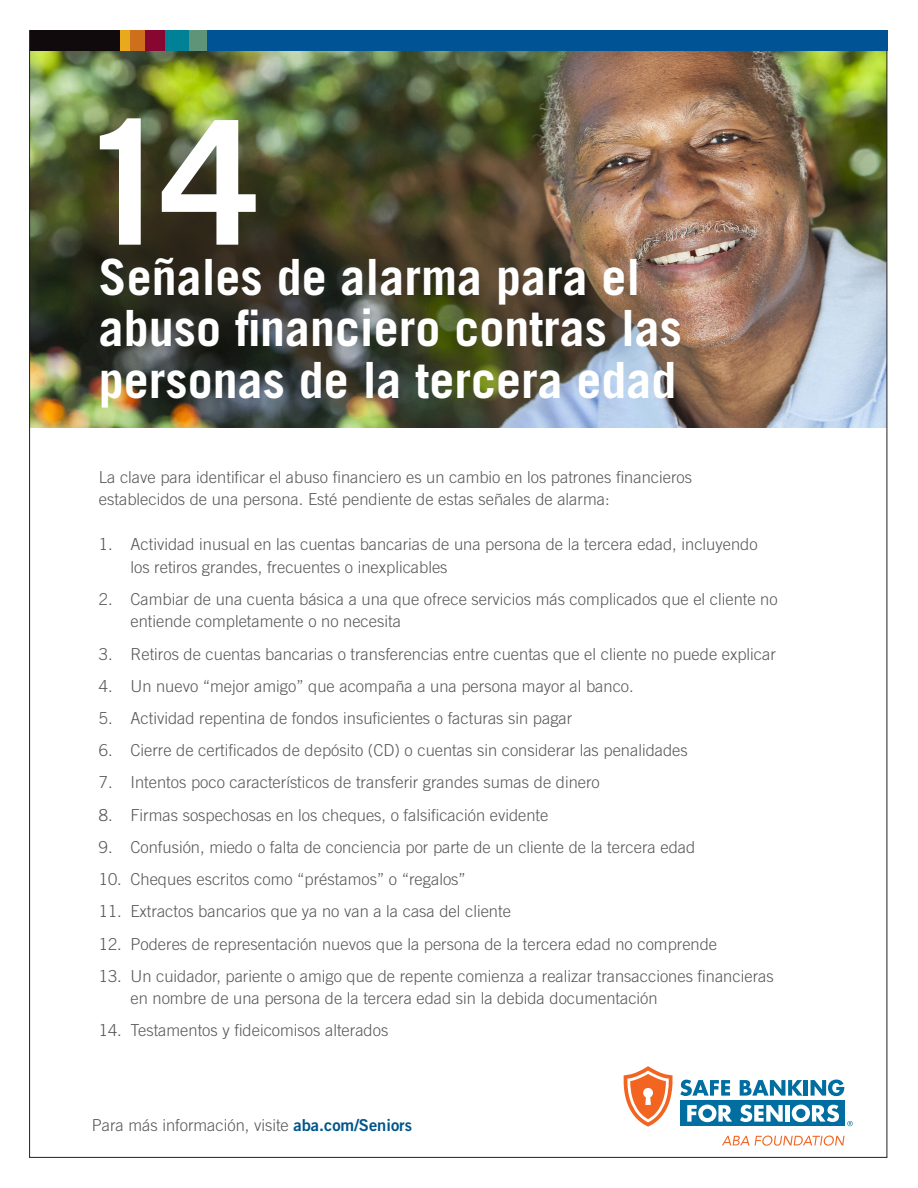
<style>
.page{position:relative;width:918px;height:1188px;background:#fff}
.page>*{position:absolute;margin:0;border:0;box-sizing:border-box;transform-origin:0 0}
.t1{font:700 172.65px "Trade Gothic LT Std";color:#fff}
.t2{font:700 49.95px/51.3px "Trade Gothic LT Std";color:#fff}
.t3{font:300 16.5px/22.5px "Trade Gothic LT Std";color:#57585a}
.s1{font-family:"Trade Gothic LT Std Bd 2";font-weight:400;color:#00558b}
</style>
<div class="page">
<img style="left:31px;top:51px;width:854px;height:376px">
<div style="left:30px;top:30px;width:90px;height:21px;background:#110a0c"></div>
<div style="left:207px;top:30px;width:680px;height:21px;background:#005495"></div>
<div style="left:120px;top:30px;width:10px;height:21px;background:#e9a91c"></div>
<div style="left:145px;top:30px;width:20px;height:21px;background:#870732"></div>
<div style="left:130px;top:30px;width:15px;height:21px;background:#ce701b"></div>
<div style="left:165px;top:30px;width:25px;height:21px;background:#008196"></div>
<div style="left:190px;top:30px;width:17px;height:21px;background:#5f9478"></div>
<svg style="left:57px;top:120px;width:251px;height:253px;background:#363624"></svg>
<svg style="left:847px;top:1121px;width:6px;height:5px"></svg>
<svg style="left:722px;top:1136px;width:123px;height:10px"></svg>
<div style="left:680px;top:1101px;width:165px;height:25px;background:#006ea0"></div>
<svg style="left:687px;top:1105px;width:45px;height:17px"></svg>
<svg style="left:740px;top:1105px;width:43px;height:17px"></svg>
<hr style="left:786px;top:1105px;width:4px;height:17px;background:#fff">
<svg style="left:792px;top:1105px;width:47px;height:17px"></svg>
<svg style="left:680px;top:1080px;width:50px;height:16px"></svg>
<svg style="left:740px;top:1080px;width:63px;height:16px"></svg>
<hr style="left:804px;top:1080px;width:4px;height:16px;background:#006ea0">
<svg style="left:811px;top:1080px;width:33px;height:16px"></svg>
<svg style="left:624px;top:1066px;width:49px;height:61px"></svg>
<p class="t1" style="left:78px;top:77px;width:181px">14</p>
<p class="t2" style="left:99px;top:251px;width:585px">Señales de alarma para el abuso financiero contras las personas de la tercera edad</p>
<p class="t3" style="left:99px;top:465px;width:595px">La clave para identificar el abuso financiero es un cambio en los patrones financieros establecidos de una persona. Esté pendiente de estas señales de alarma:</p>
<p class="t3" style="left:130px;top:533px;width:629px;text-indent:-32px">1. Actividad inusual en las cuentas bancarias de una persona de la tercera edad, incluyendo los retiros grandes, frecuentes o inexplicables</p>
<p class="t3" style="left:130px;top:588px;width:649px;text-indent:-32px">2. Cambiar de una cuenta básica a una que ofrece servicios más complicados que el cliente no entiende completamente o no necesita</p>
<p class="t3" style="left:99px;top:642px;width:678px">3. Retiros de cuentas bancarias o transferencias entre cuentas que el cliente no puede explicar</p>
<p class="t3" style="left:99px;top:674px;width:536px">4. Un nuevo “mejor amigo” que acompaña a una persona mayor al banco.</p>
<p class="t3" style="left:99px;top:707px;width:475px">5. Actividad repentina de fondos insuficientes o facturas sin pagar</p>
<p class="t3" style="left:99px;top:739px;width:590px">6. Cierre de certificados de depósito (CD) o cuentas sin considerar las penalidades</p>
<p class="t3" style="left:99px;top:771px;width:502px">7. Intentos poco característicos de transferir grandes sumas de dinero</p>
<p class="t3" style="left:99px;top:803px;width:451px">8. Firmas sospechosas en los cheques, o falsificación evidente</p>
<p class="t3" style="left:99px;top:836px;width:598px">9. Confusión, miedo o falta de conciencia por parte de un cliente de la tercera edad</p>
<p class="t3" style="left:99px;top:868px;width:368px">10. Cheques escritos como “préstamos” o “regalos”</p>
<p class="t3" style="left:99px;top:900px;width:413px">11. Extractos bancarios que ya no van a la casa del cliente</p>
<p class="t3" style="left:99px;top:932px;width:620px">12. Poderes de representación nuevos que la persona de la tercera edad no comprende</p>
<p class="t3" style="left:130px;top:964px;width:645px;text-indent:-32px">13. Un cuidador, pariente o amigo que de repente comienza a realizar transacciones financieras en nombre de una persona de la tercera edad sin la debida documentación</p>
<p class="t3" style="left:99px;top:1019px;width:291px">14. Testamentos y fideicomisos alterados</p>
<p class="t3" style="left:92px;top:1114px;width:322px">Para más información, visite <span class="s1">aba.com/Seniors</span></p>
</div>
